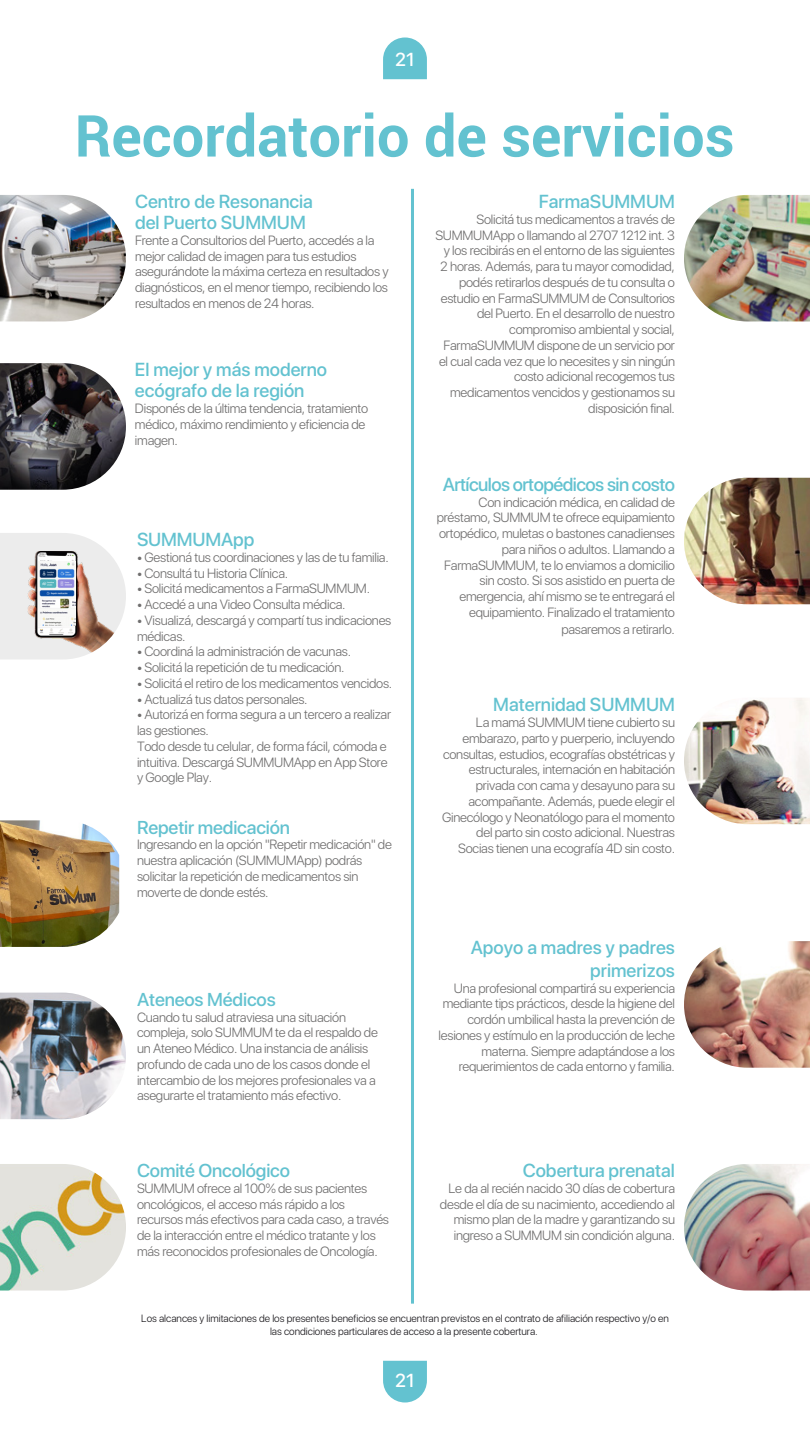
<style>
.page{position:relative;width:810px;height:1440px;background:#fff}
.page>*{position:absolute;margin:0;border:0;box-sizing:border-box;transform-origin:0 0}
.t1{font:700 57.82px "Roboto";color:#63c2d0}
.t2{font:500 18.75px/21px "SF Pro Display";color:#63c2d0}
.t3{font:500 18.75px "SF Pro Display";letter-spacing:-.03em;color:#63c2d0}
.t4{font:500 18.75px "SF Pro Display";color:#fff}
.t5{font:500 18.6px "SF Pro Display";letter-spacing:-.01em;color:#63c2d0}
.t6{font:300 13.35px/15.8px "SF Pro Display";letter-spacing:-.02em;color:#706f6f}
.t7{font:300 10.5px/12.6px "SF Pro Display";color:#1a181c;text-align:center}
</style>
<div class="page">
<img style="left:0;top:820px;width:119px;height:127px">
<svg style="left:383px;top:1361px;width:44px;height:42px;background:#76c9d5"></svg>
<svg style="left:383px;top:38px;width:44px;height:41px;background:#73c8d5"></svg>
<img style="left:0;top:195px;width:126px;height:126px">
<img style="left:0;top:363px;width:126px;height:127px">
<img style="left:0;top:993px;width:126px;height:126px">
<img style="left:0;top:1164px;width:126px;height:127px">
<img style="left:684px;top:195px;width:126px;height:126px">
<img style="left:684px;top:478px;width:126px;height:126px">
<img style="left:684px;top:698px;width:126px;height:126px">
<img style="left:684px;top:941px;width:126px;height:127px">
<img style="left:684px;top:1164px;width:126px;height:127px">
<hr style="left:411px;top:189px;width:3px;height:1115px;background:#63c2d0">
<svg style="left:0;top:533px;width:126px;height:126px"></svg>
<img style="left:28px;top:551px;width:91px;height:108px">
<img style="left:38px;top:562px;width:37px;height:64px">
<h2 class="t4" style="left:395px;top:46px;width:21px">21</h2>
<h1 class="t1" style="left:75px;top:95px;width:661px">Recordatorio de servicios</h1>
<h2 class="t2" style="left:135px;top:190px;width:180px">Centro de Resonancia del Puerto SUMMUM</h2>
<p class="t6" style="left:135px;top:232px;width:255px">Frente a Consultorios del Puerto, accedés a la mejor calidad de imagen para tus estudios asegurándote la máxima certeza en resultados y diagnósticos, en el menor tiempo, recibiendo los resultados en menos de 24 horas.</p>
<h2 class="t2" style="left:135px;top:359px;width:194px">El mejor y más moderno ecógrafo de la región</h2>
<p class="t6" style="left:135px;top:400px;width:235px">Disponés de la última tendencia, tratamiento médico, máximo rendimiento y eficiencia de imagen.</p>
<h2 class="t2" style="left:137px;top:528px;width:119px">SUMMUMApp</h2>
<p class="t6" style="left:137px;top:549px;width:253px">• Gestioná tus coordinaciones y las de tu familia.</p>
<p class="t6" style="left:137px;top:565px;width:153px">• Consultá tu Historia Clínica.</p>
<p class="t6" style="left:137px;top:580px;width:234px">• Solicitá medicamentos a FarmaSUMMUM.</p>
<p class="t6" style="left:137px;top:596px;width:210px">• Accedé a una Video Consulta médica.</p>
<p class="t6" style="left:137px;top:612px;width:256px">• Visualizá, descargá y compartí tus indicaciones médicas.</p>
<p class="t6" style="left:137px;top:643px;width:216px">• Coordiná la administración de vacunas.</p>
<p class="t6" style="left:137px;top:659px;width:209px">• Solicitá la repetición de tu medicación.</p>
<p class="t6" style="left:137px;top:675px;width:257px">• Solicitá el retiro de los medicamentos vencidos.</p>
<p class="t6" style="left:137px;top:691px;width:172px">• Actualizá tus datos personales.</p>
<p class="t6" style="left:137px;top:706px;width:256px">• Autorizá en forma segura a un tercero a realizar las gestiones.<br>Todo desde tu celular, de forma fácil, cómoda e intuitiva. Descargá SUMMUMApp en App Store y Google Play.</p>
<h3 class="t5" style="left:137px;top:814px;width:155px">Repetir medicación</h3>
<p class="t6" style="left:137px;top:836px;width:256px">Ingresando en la opción "Repetir medicación" de nuestra aplicación (SUMMUMApp) podrás solicitar la repetición de medicamentos sin moverte de donde estés.</p>
<h3 class="t5" style="left:137px;top:986px;width:140px">Ateneos Médicos</h3>
<p class="t6" style="left:137px;top:1009px;width:242px">Cuando tu salud atraviesa una situación compleja, solo SUMMUM te da el respaldo de un Ateneo Médico. Una instancia de análisis profundo de cada uno de los casos donde el intercambio de los mejores profesionales va a asegurarte el tratamiento más efectivo.</p>
<h3 class="t5" style="left:137px;top:1157px;width:155px">Comité Oncológico</h3>
<p class="t6" style="left:137px;top:1180px;width:254px">SUMMUM ofrece al 100% de sus pacientes oncológicos, el acceso más rápido a los recursos más efectivos para cada caso, a través de la interacción entre el médico tratante y los más reconocidos profesionales de Oncología.</p>
<h2 class="t2" style="left:539px;top:190px;width:138px">FarmaSUMMUM</h2>
<p class="t6" style="left:435px;top:211px;width:241px;text-align:right">Solicitá tus medicamentos a través de SUMMUMApp o llamando al 2707 1212 int. 3 y los recibirás en el entorno de las siguientes 2 horas. Además, para tu mayor comodidad, podés retirarlos después de tu consulta o estudio en FarmaSUMMUM de Consultorios del Puerto. En el desarrollo de nuestro compromiso ambiental y social, FarmaSUMMUM dispone de un servicio por el cual cada vez que lo necesites y sin ningún costo adicional recogemos tus medicamentos vencidos y gestionamos su disposición final.</p>
<h2 class="t3" style="left:443px;top:471px;width:234px">Artículos ortopédicos sin costo</h2>
<p class="t6" style="left:437px;top:494px;width:240px;text-align:right">Con indicación médica, en calidad de préstamo, SUMMUM te ofrece equipamiento ortopédico, muletas o bastones canadienses para niños o adultos. Llamando a FarmaSUMMUM, te lo enviamos a domicilio sin costo. Si sos asistido en puerta de emergencia, ahí mismo se te entregará el equipamiento. Finalizado el tratamiento</p>
<p class="t6" style="left:561px;top:621px;width:115px">pasaremos a retirarlo.</p>
<h2 class="t2" style="left:493px;top:694px;width:183px">Maternidad SUMMUM</h2>
<p class="t6" style="left:442px;top:714px;width:234px;text-align:right">La mamá SUMMUM tiene cubierto su embarazo, parto y puerperio, incluyendo consultas, estudios, ecografías obstétricas y estructurales, internación en habitación privada con cama y desayuno para su acompañante. Además, puede elegir el Ginecólogo y Neonatólogo para el momento del parto sin costo adicional. Nuestras Socias tienen una ecografía 4D sin costo.</p>
<h2 class="t2" style="left:471px;top:936px;width:206px;line-height:22.5px;text-align:right">Apoyo a madres y padres primerizos</h2>
<p class="t6" style="left:439px;top:980px;width:238px;text-align:right">Una profesional compartirá su experiencia mediante tips prácticos, desde la higiene del cordón umbilical hasta la prevención de lesiones y estímulo en la producción de leche materna. Siempre adaptándose a los requerimientos de cada entorno y familia.</p>
<h2 class="t2" style="left:523px;top:1159px;width:154px">Cobertura prenatal</h2>
<p class="t6" style="left:440px;top:1180px;width:237px;text-align:right">Le da al recién nacido 30 días de cobertura desde el día de su nacimiento, accediendo al mismo plan de la madre y garantizando su ingreso a SUMMUM sin condición alguna.</p>
<p class="t7" style="left:141px;top:1312px;width:529px">Los alcances y limitaciones de los presentes beneficios se encuentran previstos en el contrato de afiliación respectivo y/o en las condiciones particulares de acceso a la presente cobertura.</p>
<h2 class="t4" style="left:395px;top:1367px;width:21px">21</h2>
</div>
